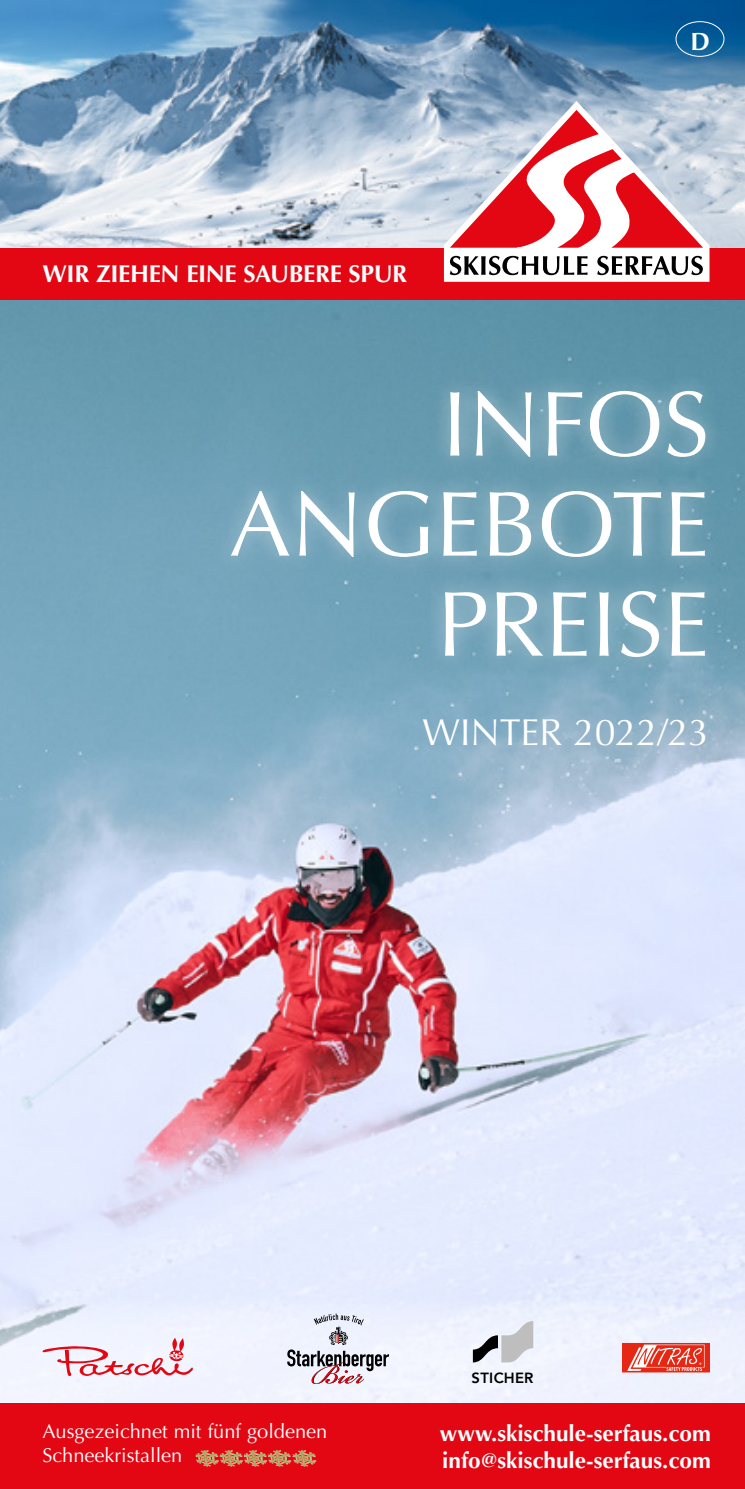
<style>
.page{position:relative;width:745px;height:1489px;background:#fff}
.page>*{position:absolute;margin:0;border:0;box-sizing:border-box;transform-origin:0 0}
.t1{font:92.5px/100px "Optima";color:#fff;text-align:right}
.t2{font:37.5px "Optima";color:#fff}
.t3{font:700 25px "Optima";color:#fff}
.t4{font:700 24.5px "Optima";letter-spacing:-.015em;color:#fff}
.t5{font:700 22.5px/27px "Optima";color:#fff}
.t6{font:20px/24px "Optima";color:#fff}
.t7{font:800 14.75px "Avenir";letter-spacing:.015em;color:#000}
</style>
<div class="page">
<img style="left:0;top:299px;width:744px;height:997px">
<img style="left:0;top:0;width:744px;height:248px">
<div style="left:0;top:248px;width:744px;height:51px;background:#e30613"></div>
<svg style="left:443px;top:101px;width:266px;height:181px;background:#d6dde6"></svg>
<svg style="left:449px;top:110px;width:253px;height:138px"></svg>
<svg style="left:449px;top:256px;width:138px;height:19px;background:#9a9a9a"></svg>
<svg style="left:597px;top:256px;width:105px;height:19px;background:#969696"></svg>
<div style="left:675px;top:21px;width:48px;height:36px;border:1px solid #fff;border-radius:50%"></div>
<div style="left:214px;top:372px;width:509px;height:304px;background:#fff;opacity:.5"></div>
<div style="left:0;top:1296px;width:744px;height:110px;background:#eff3fe"></div>
<svg style="left:43px;top:1338px;width:150px;height:37px"></svg>
<svg style="left:287px;top:1313px;width:103px;height:71px"></svg>
<svg style="left:622px;top:1342px;width:87px;height:30px;background:#eb6355"></svg>
<div style="left:0;top:1403px;width:744px;height:85px;background:#e30613"></div>
<svg style="left:472px;top:1321px;width:61px;height:41px"></svg>
<p class="t4" style="left:43px;top:260px;width:366px">WIR ZIEHEN EINE SAUBERE SPUR</p>
<p class="t3" style="left:690px;top:27px;width:21px">D</p>
<h1 class="t1" style="left:229px;top:375px;width:481px">INFOS<br>ANGEBOTE<br>PREISE</h1>
<h2 class="t2" style="left:422px;top:710px;width:288px">WINTER 2022/23</h2>
<p class="t6" style="left:43px;top:1419px;width:286px">Ausgezeichnet mit fünf goldenen<br>Schneekristallen</p>
<p class="t7" style="left:471px;top:1366px;width:63px">STICHER</p>
<p class="t5" style="left:439px;top:1419px;width:272px">www.skischule-serfaus.com info@skischule-serfaus.com</p>
</div>
